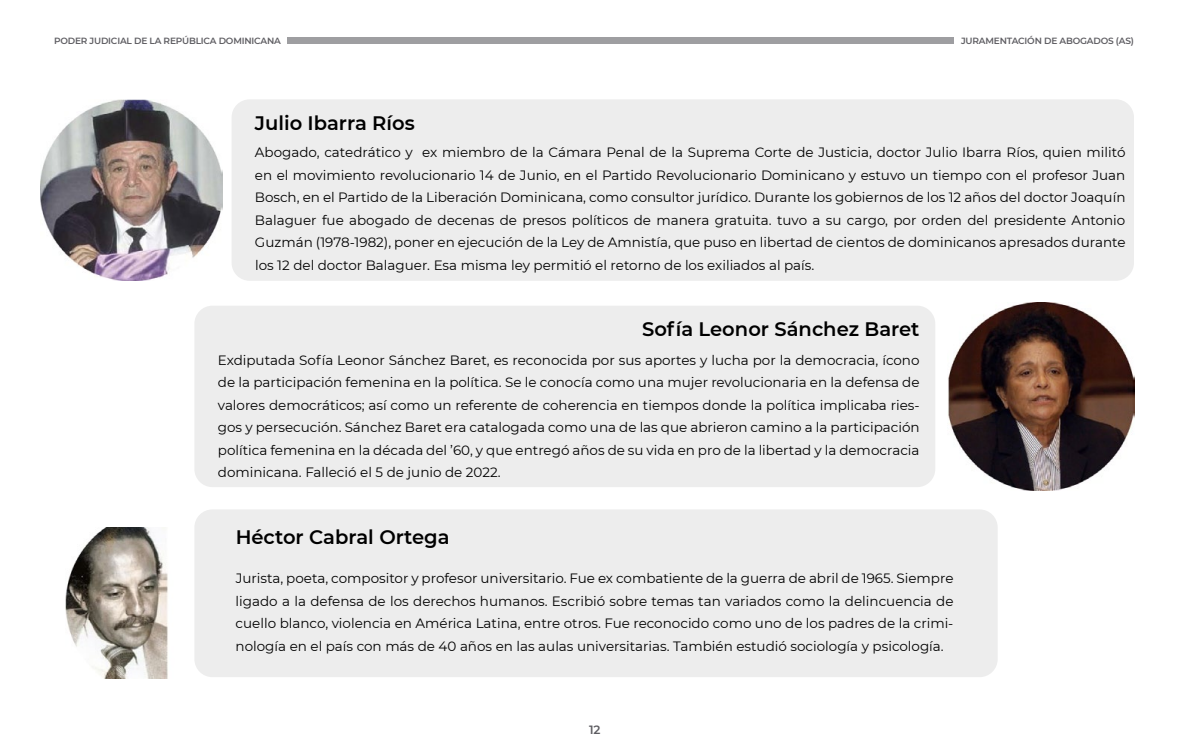
<style>
.page{position:relative;width:1188px;height:756px;background:#fff}
.page>*{position:absolute;margin:0;border:0;box-sizing:border-box;transform-origin:0 0}
.t1{font:600 19.5px "Montserrat";color:#000}
.t2{font:13.5px/22.5px "Montserrat";color:#000;text-align:justify}
.t3{font:600 12px "Montserrat";color:#5e5d62}
.t4{font:600 9px "Montserrat";letter-spacing:-.02em;color:#5e5d62}
</style>
<div class="page">
<div style="left:288px;top:37px;width:666px;height:6px;background:#9e9ea1"></div>
<div style="left:232px;top:99px;width:902px;height:182px;background:#ededed;border-radius:18px"></div>
<div style="left:194px;top:306px;width:741px;height:181px;background:#ededed;border-radius:18px"></div>
<div style="left:194px;top:509px;width:804px;height:168px;background:#ededed;border-radius:18px"></div>
<img style="left:41px;top:99px;width:181px;height:182px">
<img style="left:948px;top:303px;width:187px;height:187px">
<img style="left:66px;top:528px;width:102px;height:151px">
<p class="t4" style="left:54px;top:34px;width:228px">PODER JUDICIAL DE LA REPÚBLICA DOMINICANA</p>
<h1 class="t1" style="left:255px;top:109px;width:161px">Julio Ibarra Ríos</h1>
<p class="t4" style="left:961px;top:34px;width:174px">JURAMENTACIÓN DE ABOGADOS (AS)</p>
<p class="t2" style="left:255px;top:141px;width:872px">Abogado, catedrático y ex miembro de la Cámara Penal de la Suprema Corte de Justicia, doctor Julio Ibarra Ríos, quien militó en el movimiento revolucionario 14 de Junio, en el Partido Revolucionario Dominicano y estuvo un tiempo con el profesor Juan Bosch, en el Partido de la Liberación Dominicana, como consultor jurídico. Durante los gobiernos de los 12 años del doctor Joaquín Balaguer fue abogado de decenas de presos políticos de manera gratuita. tuvo a su cargo, por orden del presidente Antonio Guzmán (1978-1982), poner en ejecución de la Ley de Amnistía, que puso en libertad de cientos de dominicanos apresados durante los 12 del doctor Balaguer. Esa misma ley permitió el retorno de los exiliados al país.</p>
<h1 class="t1" style="left:642px;top:315px;width:279px">Sofía Leonor Sánchez Baret</h1>
<p class="t2" style="left:218px;top:348px;width:703px">Exdiputada Sofía Leonor Sánchez Baret, es reconocida por sus aportes y lucha por la democracia, ícono de la participación femenina en la política. Se le conocía como una mujer revolucionaria en la defensa de valores democráticos; así como un referente de coherencia en tiempos donde la política implicaba ries&shy;gos y persecución. Sánchez Baret era catalogada como una de las que abrieron camino a la participación política femenina en la década del ’60, y que entregó años de su vida en pro de la libertad y la democracia dominicana. Falleció el 5 de junio de 2022.</p>
<h1 class="t1" style="left:236px;top:523px;width:215px">Héctor Cabral Ortega</h1>
<p class="t2" style="left:236px;top:567px;width:719px">Jurista, poeta, compositor y profesor universitario. Fue ex combatiente de la guerra de abril de 1965. Siempre ligado a la defensa de los derechos humanos. Escribió sobre temas tan variados como la delincuencia de cuello blanco, violencia en América Latina, entre otros. Fue reconocido como uno de los padres de la crimi&shy;nología en el país con más de 40 años en las aulas universitarias. También estudió sociología y psicología.</p>
<p class="t3" style="left:589px;top:721px;width:13px">12</p>
</div>
